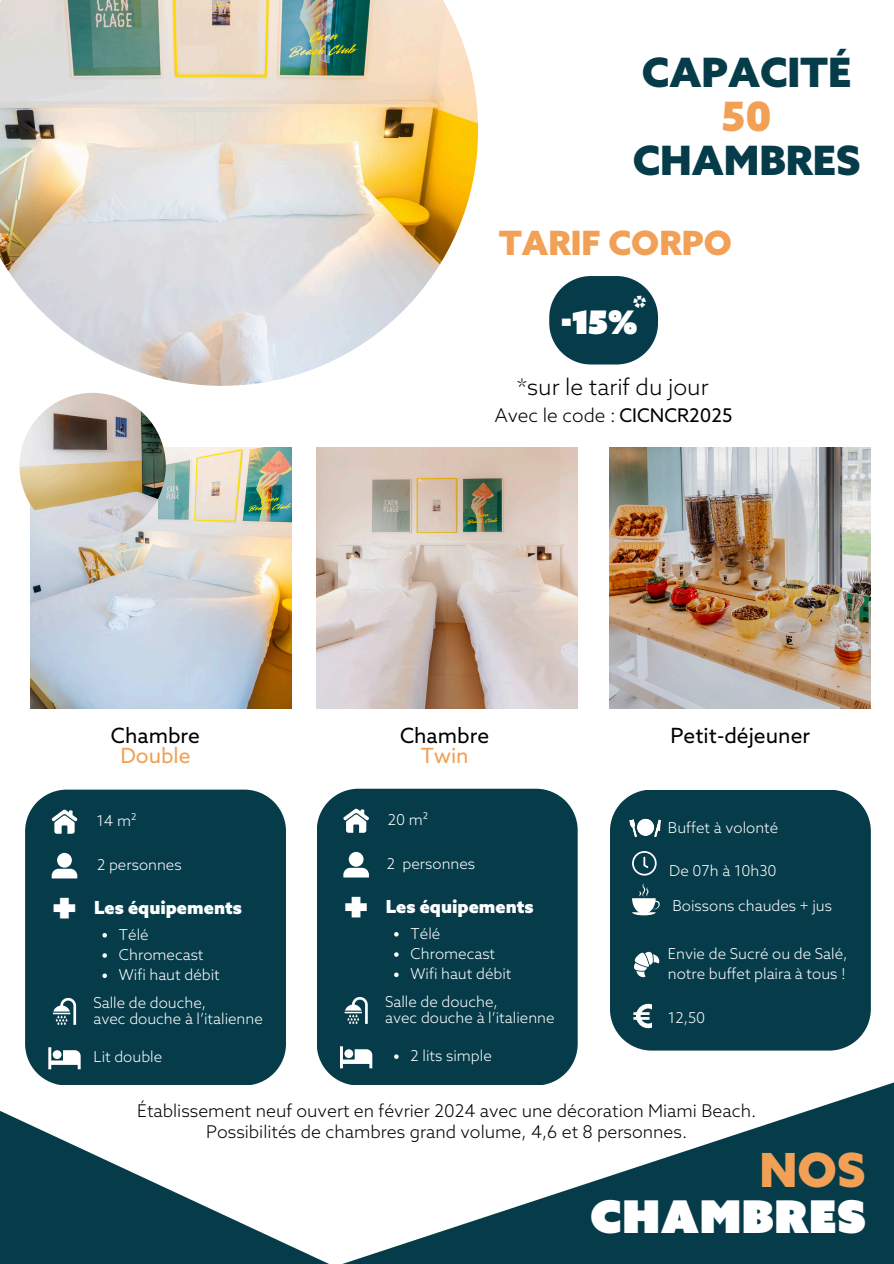
<style>
.page{position:relative;width:894px;height:1264px;background:#fff}
.page>*{position:absolute;margin:0;border:0;box-sizing:border-box;transform-origin:0 0}
.t1{font:900 46.95px "Azo Sans";color:#f1a055}
.t2{font:45.15px "Azo Sans Uber W01";letter-spacing:.015em;color:#fff}
.t3{font:40.95px "Azo Sans Uber W01";color:#fff}
.t4{font:900 40.35px/44.1px "Azo Sans";color:#063c4a;text-align:center}
.t5{font:900 33.45px "Azo Sans";color:#f1a055}
.t6{font:32.4px "Azo Sans Uber W01";color:#fff}
.t7{font:300 22.65px "Azo Sans";color:#000}
.t8{font:21px/20.2px "Azo Sans";color:#000;text-align:center}
.t9{font:300 18.9px "Azo Sans";color:#000}
.t10{font:900 18px "Azo Sans";color:#fff}
.t11{font:300 17.55px "Azo Sans";color:#000}
.t12{font:300 15px/20.2px "Azo Sans";color:#fff}
.s1{color:#f1a055}
.s2{font-weight:400}
</style>
<div class="page">
<div style="left:0;top:1095px;width:478px;height:168px;background:#063c4a"></div>
<svg style="left:12px;top:1082px;width:881px;height:181px"></svg>
<img style="left:0;top:0;width:478px;height:386px">
<img style="left:317px;top:448px;width:260px;height:260px">
<img style="left:609px;top:448px;width:261px;height:260px">
<img style="left:31px;top:448px;width:260px;height:260px">
<img style="left:19px;top:393px;width:147px;height:146px;border-radius:50%">
<div style="left:549px;top:276px;width:109px;height:88px;background:#063c4a;border-radius:42px"></div>
<div style="left:25px;top:789px;width:261px;height:296px;background:#063c4a"></div>
<svg style="left:51px;top:809px;width:26px;height:24px"></svg>
<svg style="left:52px;top:852px;width:25px;height:26px"></svg>
<svg style="left:53px;top:997px;width:23px;height:27px"></svg>
<svg style="left:48px;top:1047px;width:33px;height:22px"></svg>
<svg style="left:102px;top:933px;width:5px;height:4px"></svg>
<svg style="left:102px;top:953px;width:5px;height:4px"></svg>
<svg style="left:102px;top:973px;width:5px;height:5px"></svg>
<div style="left:317px;top:788px;width:260px;height:297px;background:#063c4a"></div>
<svg style="left:343px;top:808px;width:26px;height:24px"></svg>
<svg style="left:343px;top:851px;width:26px;height:26px"></svg>
<svg style="left:344px;top:996px;width:23px;height:27px"></svg>
<svg style="left:340px;top:1046px;width:32px;height:22px"></svg>
<svg style="left:394px;top:932px;width:4px;height:4px"></svg>
<svg style="left:394px;top:952px;width:4px;height:4px"></svg>
<svg style="left:394px;top:972px;width:4px;height:5px"></svg>
<svg style="left:394px;top:1054px;width:4px;height:4px"></svg>
<div style="left:610px;top:790px;width:260px;height:260px;background:#063c4a"></div>
<svg style="left:633px;top:951px;width:26px;height:26px"></svg>
<svg style="left:632px;top:883px;width:28px;height:32px"></svg>
<svg style="left:632px;top:851px;width:24px;height:24px"></svg>
<img style="left:629px;top:817px;width:31px;height:21px">
<svg style="left:633px;top:1003px;width:18px;height:25px"></svg>
<p class="t4" style="left:632px;top:50px;width:229px">CAPACITÉ<br><span class="s1">50<br></span>CHAMBRES</p>
<p class="t5" style="left:499px;top:221px;width:234px">TARIF CORPO</p>
<p class="t6" style="left:561px;top:300px;width:78px">-15%</p>
<h6 class="t7" style="left:516px;top:372px;width:193px">*sur le tarif du jour</h6>
<p class="t9" style="left:494px;top:403px;width:239px">Avec le code : <span class="s2">CICNCR2025</span></p>
<h6 class="t8" style="left:111px;top:725px;width:91px">Chambre<br><span class="s1">Double</span></h6>
<h6 class="t8" style="left:400px;top:725px;width:91px">Chambre<br><span class="s1">Twin</span></h6>
<p class="t8" style="left:670px;top:725px;width:141px">Petit-déjeuner</p>
<p class="t3" style="left:52px;top:880px;width:26px">+</p>
<p class="t12" style="left:96px;top:810px;width:42px">14 m²</p>
<p class="t12" style="left:97px;top:854px;width:86px">2 personnes</p>
<p class="t10" style="left:94px;top:895px;width:149px">Les équipements</p>
<p class="t12" style="left:119px;top:924px;width:31px">Télé</p>
<p class="t12" style="left:119px;top:944px;width:86px">Chromecast</p>
<p class="t12" style="left:119px;top:964px;width:102px">Wifi haut débit</p>
<p class="t12" style="left:93px;top:992px;width:114px">Salle de douche,</p>
<p class="t12" style="left:93px;top:1008px;width:171px">avec douche à l’italienne</p>
<p class="t12" style="left:93px;top:1046px;width:70px">Lit double</p>
<p class="t3" style="left:343px;top:880px;width:26px">+</p>
<p class="t12" style="left:388px;top:809px;width:42px">20 m²</p>
<p class="t12" style="left:387px;top:853px;width:90px">2 personnes</p>
<p class="t10" style="left:385px;top:894px;width:149px">Les équipements</p>
<p class="t12" style="left:410px;top:923px;width:31px">Télé</p>
<p class="t12" style="left:410px;top:943px;width:86px">Chromecast</p>
<p class="t12" style="left:410px;top:963px;width:102px">Wifi haut débit</p>
<p class="t12" style="left:385px;top:991px;width:114px">Salle de douche,</p>
<p class="t12" style="left:385px;top:1007px;width:171px">avec douche à l’italienne</p>
<p class="t12" style="left:410px;top:1045px;width:83px">2 lits simple</p>
<p class="t12" style="left:667px;top:817px;width:112px">Buffet à volonté</p>
<p class="t12" style="left:669px;top:860px;width:109px">De 07h à 10h30</p>
<p class="t12" style="left:672px;top:895px;width:161px">Boissons chaudes + jus</p>
<p class="t12" style="left:667px;top:943px;width:181px">Envie de Sucré ou de Salé, notre buffet plaira à tous !</p>
<p class="t12" style="left:667px;top:1007px;width:39px">12,50</p>
<p class="t11" style="left:137px;top:1098px;width:620px">Établissement neuf ouvert en février 2024 avec une décoration Miami Beach.</p>
<p class="t11" style="left:206px;top:1119px;width:482px">Possibilités de chambres grand volume, 4,6 et 8 personnes.</p>
<p class="t1" style="left:759px;top:1139px;width:107px">NOS</p>
<h3 class="t2" style="left:590px;top:1186px;width:277px">CHAMBRES</h3>
</div>
